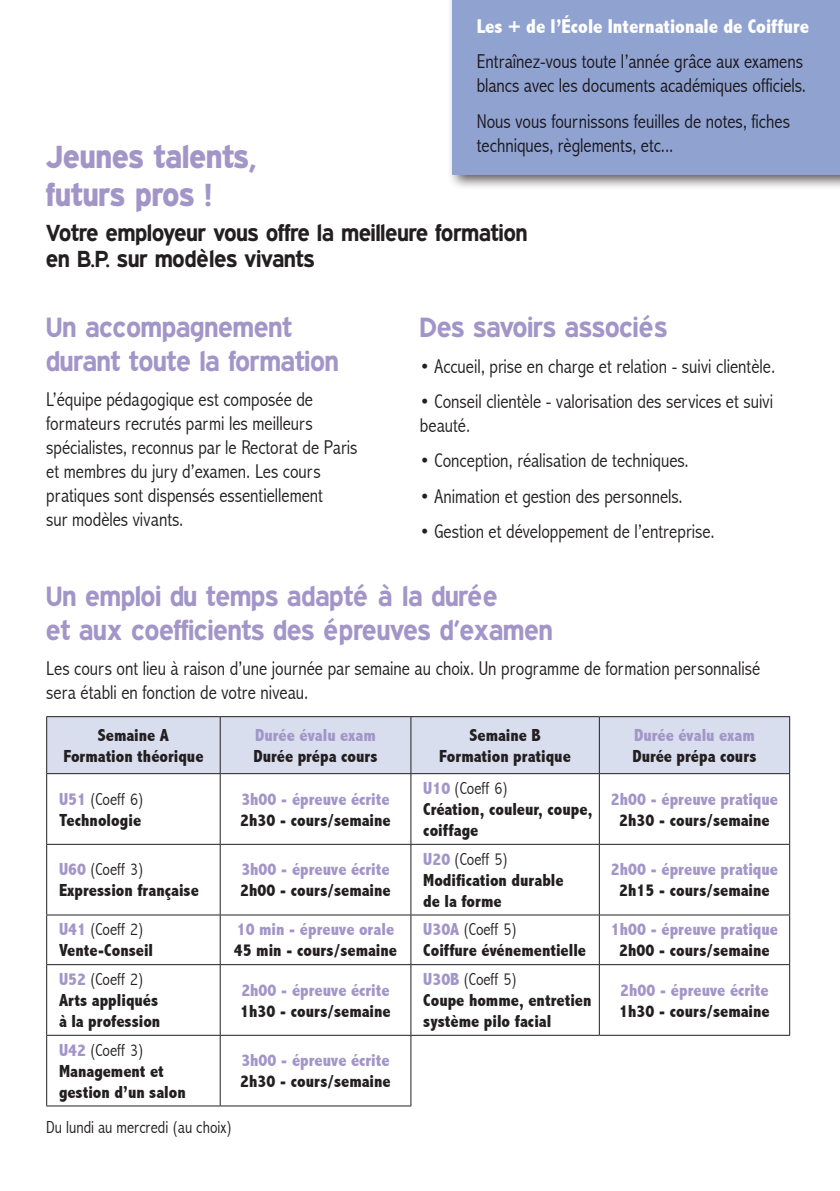
<style>
.page{position:relative;width:840px;height:1191px;background:#fff}
.page>*{position:absolute;margin:0;border:0;box-sizing:border-box;transform-origin:0 0}
.t1{font:32px/38.4px "Expressway Xb";color:#a296c8}
.t2{font:700 28px/33.6px "Expressway Rg";color:#a296c8}
.t3{font:700 23.4px/26.2px "Expressway Rg";color:#231f20}
.t4{font:300 condensed 20px/24px "Abadi";color:#231f20}
.t5{font:300 condensed 20px/24px "Abadi";color:#1a161a}
.t6{font:800 condensed 20px "Abadi";color:#fff}
.t7{font:800 condensed 17.4px/21px "Abadi";color:#231f20}
.t8{font:800 condensed 17.4px "Abadi";color:#a296c8}
.t9{font:300 condensed 17.4px "Abadi";color:#231f20}
.s1{color:#a296c8}
.s2{font-weight:300}
</style>
<div class="page">
<div style="left:447px;top:0;width:392px;height:191px;background:#231f20;opacity:.75"></div>
<div style="left:452px;top:0;width:387px;height:174px;background:#90a2d0"></div>
<svg style="left:47px;top:774px;width:741px;height:331px"></svg>
<div style="left:47px;top:717px;width:741px;height:56px;background:#d9deef"></div>
<hr style="left:46px;top:716px;width:174px;height:1px;background:#231f20">
<hr style="left:46px;top:717px;width:1px;height:56px;background:#231f20">
<hr style="left:220px;top:716px;width:190px;height:1px;background:#231f20">
<hr style="left:220px;top:717px;width:1px;height:56px;background:#231f20">
<hr style="left:410px;top:716px;width:189px;height:1px;background:#231f20">
<hr style="left:410px;top:717px;width:1px;height:56px;background:#231f20">
<hr style="left:599px;top:716px;width:190px;height:1px;background:#231f20">
<hr style="left:598px;top:717px;width:1px;height:56px;background:#231f20">
<hr style="left:788px;top:717px;width:1px;height:56px;background:#231f20">
<hr style="left:46px;top:773px;width:174px;height:1px;background:#231f20">
<hr style="left:46px;top:774px;width:1px;height:70px;background:#231f20">
<hr style="left:220px;top:773px;width:190px;height:1px;background:#231f20">
<hr style="left:220px;top:774px;width:1px;height:70px;background:#231f20">
<hr style="left:410px;top:773px;width:189px;height:1px;background:#231f20">
<hr style="left:410px;top:774px;width:1px;height:70px;background:#231f20">
<hr style="left:599px;top:773px;width:190px;height:1px;background:#231f20">
<hr style="left:598px;top:774px;width:1px;height:70px;background:#231f20">
<hr style="left:788px;top:774px;width:1px;height:70px;background:#231f20">
<hr style="left:46px;top:844px;width:174px;height:1px;background:#231f20">
<hr style="left:46px;top:844px;width:1px;height:70px;background:#231f20">
<hr style="left:220px;top:844px;width:190px;height:1px;background:#231f20">
<hr style="left:220px;top:844px;width:1px;height:70px;background:#231f20">
<hr style="left:410px;top:844px;width:189px;height:1px;background:#231f20">
<hr style="left:410px;top:844px;width:1px;height:70px;background:#231f20">
<hr style="left:599px;top:844px;width:190px;height:1px;background:#231f20">
<hr style="left:598px;top:844px;width:1px;height:70px;background:#231f20">
<hr style="left:788px;top:844px;width:1px;height:70px;background:#231f20">
<hr style="left:46px;top:914px;width:174px;height:1px;background:#231f20">
<hr style="left:46px;top:915px;width:1px;height:49px;background:#231f20">
<hr style="left:220px;top:914px;width:190px;height:1px;background:#231f20">
<hr style="left:220px;top:915px;width:1px;height:49px;background:#231f20">
<hr style="left:410px;top:914px;width:189px;height:1px;background:#231f20">
<hr style="left:410px;top:915px;width:1px;height:49px;background:#231f20">
<hr style="left:599px;top:914px;width:190px;height:1px;background:#231f20">
<hr style="left:598px;top:915px;width:1px;height:49px;background:#231f20">
<hr style="left:788px;top:915px;width:1px;height:49px;background:#231f20">
<hr style="left:46px;top:964px;width:174px;height:1px;background:#231f20">
<hr style="left:46px;top:965px;width:1px;height:70px;background:#231f20">
<hr style="left:220px;top:964px;width:190px;height:1px;background:#231f20">
<hr style="left:220px;top:965px;width:1px;height:70px;background:#231f20">
<hr style="left:410px;top:964px;width:189px;height:1px;background:#231f20">
<hr style="left:410px;top:965px;width:1px;height:70px;background:#231f20">
<hr style="left:599px;top:964px;width:190px;height:1px;background:#231f20">
<hr style="left:598px;top:965px;width:1px;height:70px;background:#231f20">
<hr style="left:788px;top:965px;width:1px;height:70px;background:#231f20">
<hr style="left:46px;top:1035px;width:174px;height:1px;background:#231f20">
<hr style="left:46px;top:1035px;width:1px;height:70px;background:#231f20">
<hr style="left:220px;top:1035px;width:190px;height:1px;background:#231f20">
<hr style="left:220px;top:1035px;width:1px;height:70px;background:#231f20">
<hr style="left:410px;top:1035px;width:189px;height:1px;background:#231f20">
<hr style="left:410px;top:1035px;width:1px;height:70px;background:#231f20">
<hr style="left:599px;top:1035px;width:190px;height:1px;background:#231f20">
<hr style="left:46px;top:1105px;width:174px;height:1px;background:#231f20">
<hr style="left:220px;top:1105px;width:191px;height:1px;background:#231f20">
<p class="t6" style="left:476px;top:15px;width:333px">Les + de l’École Internationale de Coiffure</p>
<p class="t5" style="left:476px;top:50px;width:330px">Entraînez-vous toute l’année grâce aux examens blancs avec les documents académiques officiels.</p>
<p class="t5" style="left:476px;top:109px;width:314px">Nous vous fournissons feuilles de notes, fiches techniques, règlements, etc...</p>
<h1 class="t1" style="left:46px;top:136px;width:211px">Jeunes talents, futurs pros !</h1>
<h3 class="t3" style="left:46px;top:219px;width:482px">Votre employeur vous offre la meilleure formation en B.P. sur modèles vivants</h3>
<h2 class="t2" style="left:46px;top:310px;width:294px">Un accompagnement durant toute la formation</h2>
<p class="t4" style="left:46px;top:388px;width:312px">L’équipe pédagogique est composée de formateurs recrutés parmi les meilleurs spécialistes, reconnus par le Rectorat de Paris et membres du jury d’examen. Les cours pratiques sont dispensés essentiellement<br>sur modèles vivants.</p>
<h2 class="t2" style="left:420px;top:310px;width:249px">Des savoirs associés</h2>
<p class="t4" style="left:420px;top:354px;width:356px">• Accueil, prise en charge et relation - suivi clientèle.</p>
<p class="t4" style="left:420px;top:389px;width:354px">• Conseil clientèle - valorisation des services et suivi beauté.</p>
<p class="t4" style="left:420px;top:449px;width:270px">• Conception, réalisation de techniques.</p>
<p class="t4" style="left:420px;top:484px;width:264px">• Animation et gestion des personnels.</p>
<p class="t4" style="left:420px;top:519px;width:296px">• Gestion et développement de l’entreprise.</p>
<h2 class="t2" style="left:46px;top:579px;width:507px">Un emploi du temps adapté à la durée<br>et aux coefficients des épreuves d’examen</h2>
<p class="t4" style="left:46px;top:656px;width:715px">Les cours ont lieu à raison d’une journée par semaine au choix. Un programme de formation personnalisé sera établi en fonction de votre niveau.</p>
<p class="t7" style="left:63px;top:724px;width:142px;text-align:center">Semaine A<br>Formation théorique</p>
<p class="t8" style="left:255px;top:725px;width:122px">Durée évalu exam</p>
<p class="t7" style="left:439px;top:724px;width:133px;text-align:center">Semaine B<br>Formation pratique</p>
<p class="t8" style="left:633px;top:725px;width:122px">Durée évalu exam</p>
<p class="t7" style="left:253px;top:745px;width:126px">Durée prépa cours</p>
<p class="t7" style="left:632px;top:745px;width:126px">Durée prépa cours</p>
<p class="t7" style="left:59px;top:788px;width:86px"><span class="s1">U51</span> <span class="s2">(Coeff 6)<br></span>Technologie</p>
<p class="t8" style="left:241px;top:788px;width:150px">3h00 - épreuve écrite</p>
<p class="t7" style="left:240px;top:809px;width:152px">2h30 - cours/semaine</p>
<p class="t7" style="left:59px;top:859px;width:141px"><span class="s1">U60</span> <span class="s2">(Coeff 3)<br></span>Expression française</p>
<p class="t8" style="left:241px;top:859px;width:150px">3h00 - épreuve écrite</p>
<p class="t7" style="left:240px;top:880px;width:152px">2h00 - cours/semaine</p>
<p class="t7" style="left:59px;top:919px;width:96px"><span class="s1">U41</span> <span class="s2">(Coeff 2)<br></span>Vente-Conseil</p>
<p class="t8" style="left:237px;top:919px;width:159px">10 min - épreuve orale</p>
<p class="t7" style="left:234px;top:940px;width:164px">45 min - cours/semaine</p>
<p class="t7" style="left:59px;top:968px;width:103px"><span class="s1">U52</span> <span class="s2">(Coeff 2)<br></span>Arts appliqués à la profession</p>
<p class="t8" style="left:241px;top:979px;width:150px">2h00 - épreuve écrite</p>
<p class="t7" style="left:240px;top:1000px;width:152px">1h30 - cours/semaine</p>
<p class="t7" style="left:59px;top:1039px;width:128px"><span class="s1">U42</span> <span class="s2">(Coeff 3)<br></span>Management et gestion d’un salon</p>
<p class="t8" style="left:241px;top:1050px;width:150px">3h00 - épreuve écrite</p>
<p class="t7" style="left:240px;top:1070px;width:152px">2h30 - cours/semaine</p>
<p class="t9" style="left:46px;top:1117px;width:187px">Du lundi au mercredi (au choix)</p>
<p class="t7" style="left:423px;top:777px;width:171px"><span class="s1">U10</span> <span class="s2">(Coeff 6)<br></span>Création, couleur, coupe, coiffage</p>
<p class="t8" style="left:610px;top:788px;width:169px">2h00 - épreuve pratique</p>
<p class="t7" style="left:618px;top:809px;width:152px">2h30 - cours/semaine</p>
<p class="t7" style="left:423px;top:848px;width:142px"><span class="s1">U20</span> <span class="s2">(Coeff 5)<br></span>Modification durable de la forme</p>
<p class="t8" style="left:610px;top:859px;width:169px">2h00 - épreuve pratique</p>
<p class="t7" style="left:618px;top:880px;width:152px">2h15 - cours/semaine</p>
<p class="t7" style="left:423px;top:919px;width:164px"><span class="s1">U30A</span> <span class="s2">(Coeff 5)<br></span>Coiffure événementielle</p>
<p class="t8" style="left:610px;top:919px;width:169px">1h00 - épreuve pratique</p>
<p class="t7" style="left:618px;top:940px;width:152px">2h00 - cours/semaine</p>
<p class="t7" style="left:423px;top:968px;width:170px"><span class="s1">U30B</span> <span class="s2">(Coeff 5)<br></span>Coupe homme, entretien système pilo facial</p>
<p class="t8" style="left:620px;top:979px;width:150px">2h00 - épreuve écrite</p>
<p class="t7" style="left:618px;top:1000px;width:152px">1h30 - cours/semaine</p>
</div>
